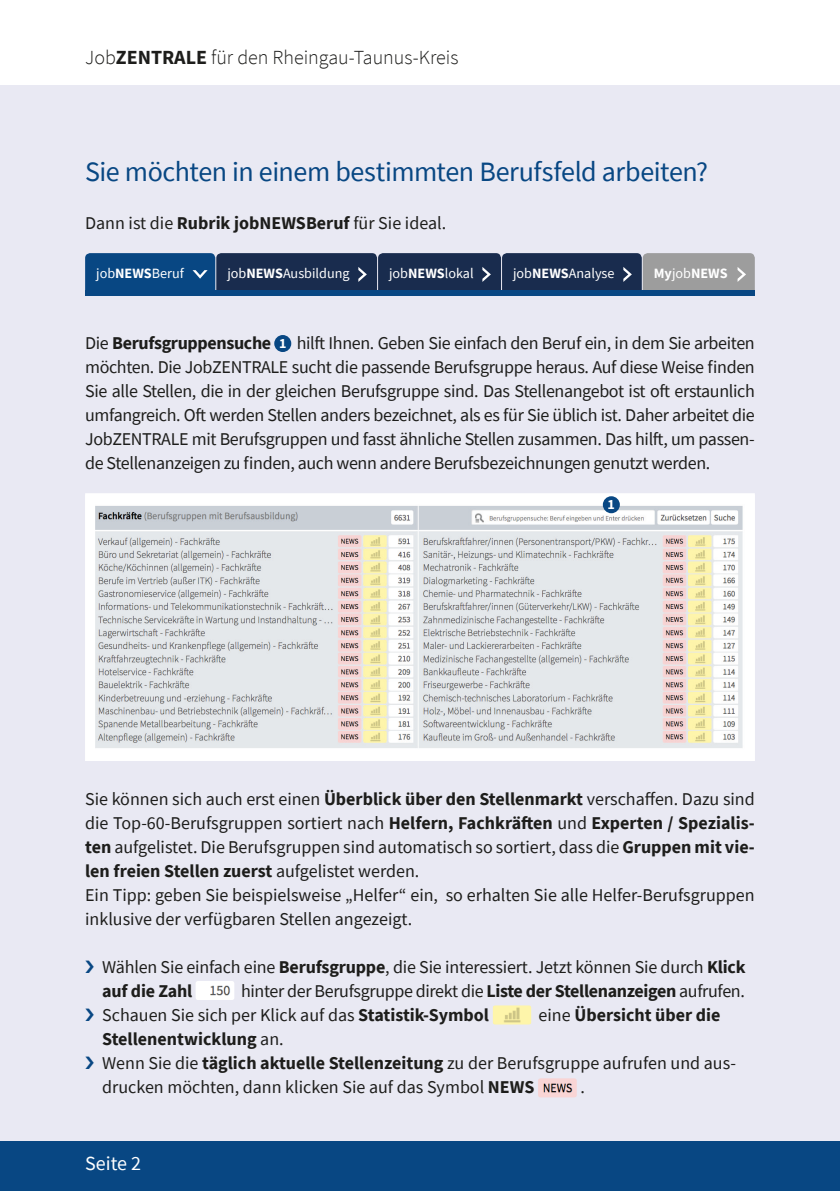
<style>
.page{position:relative;width:840px;height:1191px;background:#fff}
.page>*{position:absolute;margin:0;border:0;box-sizing:border-box;transform-origin:0 0}
.t1{font:28px "Source Sans Pro";letter-spacing:-.015em;color:#084783}
.t2{font:300 20px "Source Sans Pro";color:#1d1d1b}
.t3{font:20px "Source Sans Pro";color:#fff}
.t4{font:18px/24px "Source Sans Pro";color:#1d1d1b}
.t5{font:18px/24px "Source Sans Pro";letter-spacing:-.02em;color:#1d1d1b}
.t6{font:700 18px "Source Sans Pro";letter-spacing:-.02em;color:#1d1d1b}
.t7{font:700 18px "Source Sans Pro";color:#1d1d1b}
.t8{font:14.2px "Source Sans Pro";color:#fff}
.t9{font:700 14.2px "Source Sans Pro";color:#fff}
.t10{font:700 14px "Source Sans Pro";color:#fff}
.s1{font-weight:700}
.s2{font-weight:400}
</style>
<div class="page">
<div style="left:0;top:85px;width:839px;height:1106px;background:#e9e9f3"></div>
<div style="left:0;top:1141px;width:839px;height:50px;background:#084783"></div>
<img style="left:196px;top:981px;width:38px;height:19px">
<img style="left:492px;top:1005px;width:39px;height:19px">
<img style="left:538px;top:1078px;width:38px;height:19px">
<img style="left:96px;top:504px;width:647px;height:246px">
<div style="left:85px;top:493px;width:669px;height:268px;border:10px solid #fff"></div>
<div style="left:602px;top:496px;width:17px;height:17px;background:#084783;border-radius:50%"></div>
<div style="left:274px;top:335px;width:17px;height:17px;background:#084783;border-radius:50%"></div>
<div style="left:85px;top:253px;width:130px;height:43px;background:#084783;border-radius:5px"></div>
<svg style="left:192px;top:270px;width:15px;height:9px"></svg>
<div style="left:216px;top:253px;width:161px;height:43px;background:#192c4e;border-radius:5px"></div>
<svg style="left:358px;top:267px;width:8px;height:15px"></svg>
<div style="left:378px;top:253px;width:122px;height:43px;background:#192c4e;border-radius:5px"></div>
<svg style="left:482px;top:267px;width:8px;height:15px"></svg>
<div style="left:501px;top:253px;width:140px;height:43px;background:#192c4e;border-radius:5px"></div>
<svg style="left:623px;top:267px;width:8px;height:15px"></svg>
<div style="left:642px;top:253px;width:112px;height:43px;background:#9d9d9d;border-radius:5px"></div>
<svg style="left:737px;top:267px;width:8px;height:15px"></svg>
<div style="left:85px;top:291px;width:669px;height:5px;background:#084783"></div>
<p class="t2" style="left:85px;top:45px;width:374px">Job<span class="s1">ZENTRALE</span> für den Rheingau-Taunus-Kreis</p>
<h1 class="t1" style="left:85px;top:154px;width:624px">Sie möchten in einem bestimmten Berufsfeld arbeiten?</h1>
<p class="t4" style="left:85px;top:211px;width:362px">Dann ist die <span class="s1">Rubrik jobNEWSBeruf</span> für Sie ideal.</p>
<p class="t8" style="left:96px;top:264px;width:89px">job<span class="s1">NEWS</span>Beruf</p>
<p class="t8" style="left:227px;top:264px;width:124px">job<span class="s1">NEWS</span>Ausbildung</p>
<p class="t8" style="left:389px;top:264px;width:86px">job<span class="s1">NEWS</span>lokal</p>
<p class="t8" style="left:513px;top:264px;width:103px">job<span class="s1">NEWS</span>Analyse</p>
<p class="t9" style="left:653px;top:264px;width:75px">My<span class="s2">job</span>NEWS</p>
<p class="t4" style="left:85px;top:331px;width:671px;text-align:justify;text-indent:211px">hilft Ihnen. Geben Sie einfach den Beruf ein, in dem Sie arbeiten möchten. Die JobZENTRALE sucht die passende Berufsgruppe heraus. Auf diese Weise finden Sie alle Stellen, die in der gleichen Berufsgruppe sind. Das Stellenangebot ist oft erstaunlich umfangreich. Oft werden Stellen anders bezeichnet, als es für Sie üblich ist. Daher arbeitet die JobZENTRALE mit Berufsgruppen und fasst ähnliche Stellen zusammen. Das hilft, um passen&shy;de Stellenanzeigen zu finden, auch wenn andere Berufsbezeichnungen genutzt werden.</p>
<p class="t6" style="left:85px;top:331px;width:187px"><span class="s2">Die</span> Berufsgruppensuche</p>
<p class="t10" style="left:279px;top:333px;width:9px">1</p>
<p class="t10" style="left:607px;top:494px;width:9px">1</p>
<p class="t4" style="left:85px;top:787px;width:670px">Sie können sich auch erst einen <span class="s1">Überblick über den Stellenmarkt</span> verschaffen. Dazu sind die Top-60-Berufsgruppen sortiert nach <span class="s1">Helfern, Fachkräften</span> und <span class="s1">Experten / Spezialis&shy;ten</span> aufgelistet. Die Berufsgruppen sind automatisch so sortiert, dass die <span class="s1">Gruppen mit vie&shy;len freien Stellen zuerst</span> aufgelistet werden.<br>Ein Tipp: geben Sie beispielsweise „Helfer“ ein, so erhalten Sie alle Helfer-Berufsgruppen inklusive der verfügbaren Stellen angezeigt.</p>
<p class="t4" style="left:102px;top:955px;width:644px">Wählen Sie einfach eine <span class="s1">Berufsgruppe</span>, die Sie interessiert. Jetzt können Sie durch <span class="s1">Klick auf die Zahl</span></p>
<p class="t5" style="left:102px;top:979px;width:644px;text-indent:139px">hinter der Berufsgruppe direkt die <span class="s1">Liste der Stellenanzeigen</span> aufrufen.<br>Schauen Sie sich per Klick auf das <span class="s1">Statistik-Symbol</span></p>
<p class="t7" style="left:538px;top:1003px;width:183px"><span class="s2">eine</span> Übersicht über die</p>
<p class="t4" style="left:102px;top:1027px;width:635px"><span class="s1">Stellenentwicklung</span> an.<br>Wenn Sie die <span class="s1">täglich aktuelle Stellenzeitung</span> zu der Berufsgruppe aufrufen und aus&shy;drucken möchten, dann klicken Sie auf das Symbol <span class="s1">NEWS</span></p>
<p class="t4" style="left:580px;top:1075px;width:6px">.</p>
<p class="t3" style="left:85px;top:1150px;width:57px">Seite 2</p>
</div>
